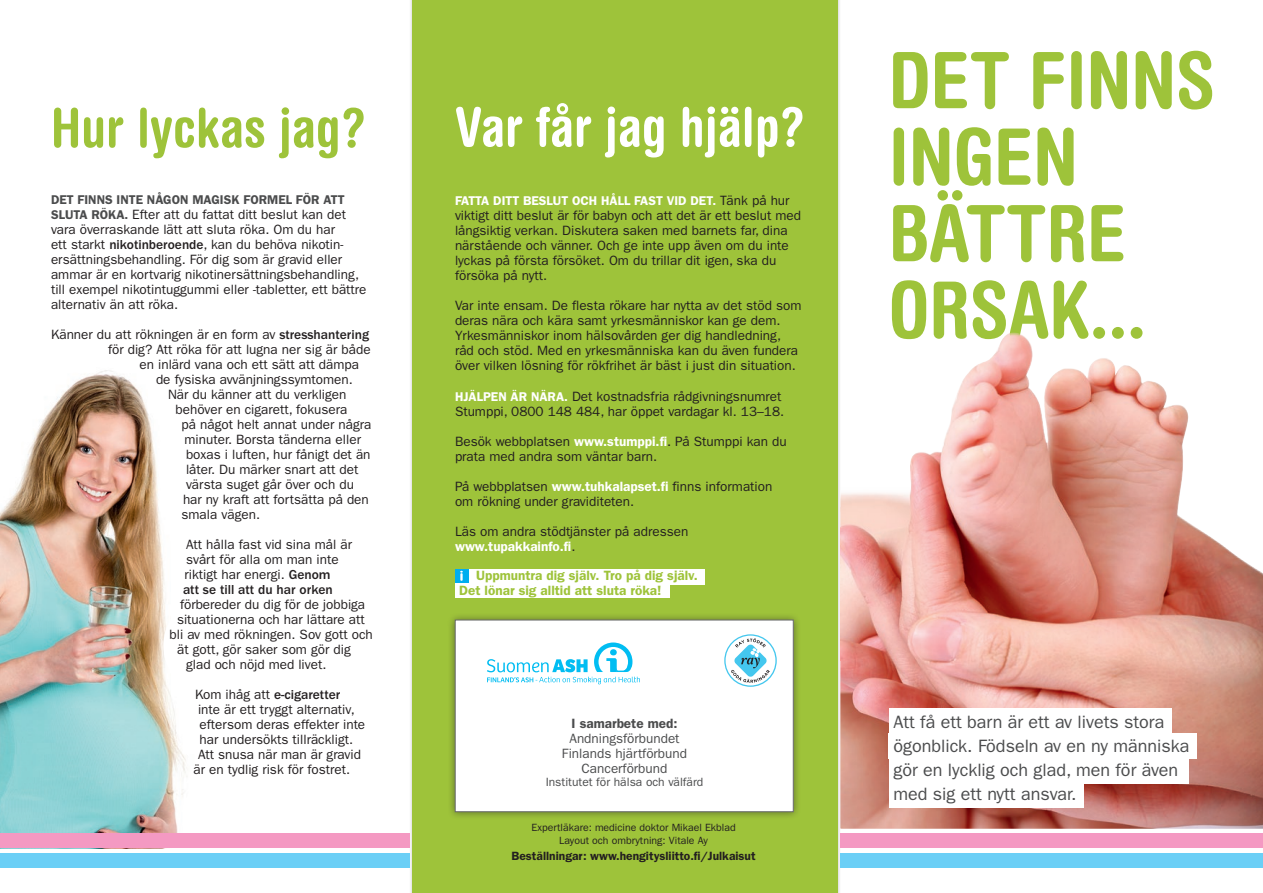
<style>
.page{position:relative;width:1263px;height:893px;background:#fff}
.page>*{position:absolute;margin:0;border:0;box-sizing:border-box;transform-origin:0 0}
.t1{font:700 condensed 78px/76.5px "Helvetica Rounded LT Std";color:#9ec33a}
.t2{font:700 condensed 54px "Helvetica Rounded LT Std";color:#fff}
.t3{font:700 condensed 54px "Helvetica Rounded LT Std";color:#9ec33a}
.t4{font:18px/24.2px "ITC Franklin Gothic Std";color:#4b4c4d}
.t5{font:13.5px/15px "ITC Franklin Gothic Std";color:#231f20}
.t6{font:600 13.5px/15px "ITC Franklin Gothic Std";color:#9ec33a}
.t7{font:13.5px/15px "ITC Franklin Gothic Std";color:#4b4c4d;text-align:center}
.t8{font:500 13.5px "ITC Franklin Gothic Std";color:#231f20}
.t9{font:600 13.5px "ITC Franklin Gothic Std";color:#4b4c4d}
.t10{font:600 12.75px "ITC Franklin Gothic Std";color:#fff}
.t11{font:600 12.75px "ITC Franklin Gothic Std";color:#4b4c4d}
.t12{font:600 12px "ITC Franklin Gothic Std";color:#231f20}
.t13{font:12px "ITC Franklin Gothic Std";color:#4b4c4d}
.t14{font:10.5px/12.8px "ITC Franklin Gothic Std";color:#231f20;text-align:center}
.s1{font-weight:400;font-size:13.5px;color:#231f20}
.s2{font-weight:600;font-size:12.75px;color:#fff}
.s3{font-weight:600;color:#fff}
.s4{font-weight:600;font-size:12.75px;color:#4b4c4d}
.s5{font-weight:500}
.s6{font-weight:400}
</style>
<div class="page">
<img style="left:0;top:370px;width:186px;height:463px">
<img style="left:910px;top:344px;width:279px;height:163px">
<img style="left:841px;top:507px;width:422px;height:321px">
<div style="left:412px;top:0;width:426px;height:893px;background:#9ec33a"></div>
<div style="left:447px;top:612px;width:354px;height:207px;background:#231f20;opacity:.5"></div>
<div style="left:455px;top:620px;width:338px;height:192px;background:#fff;border:1px solid #6c6d70"></div>
<div style="left:889px;top:734px;width:308px;height:25px;background:#fff"></div>
<div style="left:889px;top:757px;width:299px;height:27px;background:#fff"></div>
<div style="left:889px;top:782px;width:194px;height:26px;background:#fff"></div>
<div style="left:840px;top:833px;width:423px;height:15px;background:#f499c2"></div>
<div style="left:0;top:833px;width:410px;height:15px;background:#f499c2"></div>
<div style="left:840px;top:853px;width:423px;height:14px;background:#6bcff6"></div>
<div style="left:0;top:853px;width:410px;height:14px;background:#6bcff6"></div>
<svg style="left:487px;top:642px;width:153px;height:42px"></svg>
<img style="left:1000px;top:333px;width:32px;height:26px">
<img style="left:841px;top:510px;width:90px;height:158px">
<img style="left:841px;top:487px;width:70px;height:24px">
<div style="left:455px;top:569px;width:250px;height:15px;background:#fff"></div>
<div style="left:455px;top:583px;width:215px;height:15px;background:#fff"></div>
<div style="left:455px;top:569px;width:14px;height:14px;background:#00aeef"></div>
<svg style="left:460px;top:571px;width:3px;height:10px"></svg>
<div style="left:163px;top:589px;width:124px;height:114px;background:#fff;border-radius:50%"></div>
<div style="left:889px;top:708px;width:282px;height:26px;background:#fff"></div>
<svg style="left:724px;top:634px;width:53px;height:53px"></svg>
<div style="left:725px;top:636px;width:50px;height:49px;background:#fff;border-radius:50%"></div>
<svg style="left:731px;top:638px;width:39px;height:45px"></svg>
<h2 class="t3" style="left:51px;top:95px;width:317px">Hur lyckas jag?</h2>
<h2 class="t2" style="left:455px;top:94px;width:352px">Var får jag hjälp?</h2>
<p class="t10" style="left:455px;top:193px;width:336px">Fatta ditt beslut och håll fast vid det. <span class="s1">Tänk på hur</span></p>
<p class="t5" style="left:455px;top:208px;width:348px">viktigt ditt beslut är för babyn och att det är ett beslut med långsiktig verkan. Diskutera saken med barnets far, dina närstående och vänner. Och ge inte upp även om du inte lyckas på första försöket. Om du trillar dit igen, ska du försöka på nytt.</p>
<p class="t5" style="left:455px;top:298px;width:348px">Var inte ensam. De flesta rökare har nytta av det stöd som deras nära och kära samt yrkesmänniskor kan ge dem.<br>Yrkesmänniskor inom hälsovården ger dig handledning, råd och stöd. Med en yrkesmänniska kan du även fundera över vilken lösning för rökfrihet är bäst i just din situation.</p>
<p class="t5" style="left:455px;top:389px;width:331px"><span class="s2">Hjälpen är nära.</span> Det kostnadsfria rådgivningsnumret<br>Stumppi, 0800 148 484, har öppet vardagar kl. 13–18.</p>
<p class="t5" style="left:455px;top:434px;width:333px">Besök webbplatsen <span class="s3">www.stumppi.fi</span>. På Stumppi kan du prata med andra som väntar barn.</p>
<p class="t5" style="left:455px;top:479px;width:319px">På webbplatsen <span class="s3">www.tuhkalapset.fi</span> finns information om rökning under graviditeten.</p>
<p class="t5" style="left:455px;top:524px;width:235px">Läs om andra stödtjänster på adressen <span class="s3">www.tupakkainfo.fi</span>.</p>
<p class="t11" style="left:51px;top:192px;width:295px">Det finns inte någon magisk formel för att</p>
<p class="t5" style="left:51px;top:207px;width:317px"><span class="s4">sluta röka.</span> Efter att du fattat ditt beslut kan det vara överraskande lätt att sluta röka. Om du har<br>ett starkt <span class="s5">nikotinberoende</span>, kan du behöva nikotin&shy;ersättningsbehandling. För dig som är gravid eller ammar är en kortvarig nikotinersättningsbehandling, till exempel nikotintuggummi eller -tabletter, ett bättre alternativ än att röka.</p>
<p class="t5" style="left:51px;top:327px;width:319px">Känner du att rökningen är en form av <span class="s5">stresshantering</span></p>
<p class="t5" style="left:108px;top:342px;width:264px">för dig? Att röka för att lugna ner sig är både</p>
<p class="t5" style="left:140px;top:357px;width:221px">en inlärd vana och ett sätt att dämpa</p>
<p class="t5" style="left:156px;top:372px;width:198px">de fysiska avvänjningssymtomen.</p>
<p class="t5" style="left:168px;top:387px;width:180px">När du känner att du verkligen</p>
<p class="t5" style="left:176px;top:402px;width:173px">behöver en cigarett, fokusera</p>
<p class="t5" style="left:182px;top:417px;width:191px">på något helt annat under några</p>
<p class="t5" style="left:185px;top:432px;width:178px">minuter. Borsta tänderna eller</p>
<p class="t5" style="left:186px;top:447px;width:186px">boxas i luften, hur fånigt det än</p>
<p class="t5" style="left:186px;top:462px;width:174px">låter. Du märker snart att det</p>
<p class="t5" style="left:186px;top:477px;width:169px">värsta suget går över och du</p>
<p class="t5" style="left:183px;top:492px;width:187px">har ny kraft att fortsätta på den</p>
<p class="t5" style="left:182px;top:507px;width:80px">smala vägen.</p>
<p class="t5" style="left:183px;top:537px;width:171px">Att hålla fast vid sina mål är svårt för alla om man inte riktigt har energi. <span class="s5">Genom<br>att se till att du har orken</span></p>
<p class="t5" style="left:180px;top:597px;width:187px">förbereder du dig för de jobbiga</p>
<p class="t5" style="left:177px;top:612px;width:189px">situationerna och har lättare att</p>
<p class="t5" style="left:170px;top:627px;width:205px">bli av med rökningen. Sov gott och</p>
<p class="t5" style="left:177px;top:642px;width:175px">ät gott, gör saker som gör dig</p>
<p class="t5" style="left:186px;top:657px;width:142px">glad och nöjd med livet.</p>
<p class="t8" style="left:195px;top:687px;width:147px"><span class="s6">Kom ihåg att</span> e-cigaretter</p>
<p class="t5" style="left:198px;top:702px;width:158px">inte är ett tryggt alternativ,</p>
<p class="t5" style="left:200px;top:717px;width:167px">eftersom deras effekter inte</p>
<p class="t5" style="left:200px;top:732px;width:155px">har undersökts tillräckligt.</p>
<p class="t5" style="left:198px;top:747px;width:165px">Att snusa när man är gravid</p>
<p class="t5" style="left:194px;top:762px;width:158px">är en tydlig risk för fostret.</p>
<p class="t6" style="left:459px;top:568px;width:240px;text-indent:17px">Uppmuntra dig själv. Tro på dig själv.<br>Det lönar sig alltid att sluta röka!</p>
<p class="t9" style="left:572px;top:715px;width:107px">I samarbete med:</p>
<p class="t7" style="left:562px;top:731px;width:127px">Andningsförbundet<br>Finlands hjärtförbund<br>Cancerförbund</p>
<p class="t13" style="left:546px;top:775px;width:159px">Institutet för hälsa och välfärd</p>
<p class="t14" style="left:531px;top:821px;width:206px">Expertläkare: medicine doktor Mikael Ekblad<br>Layout och ombrytning: Vitale Ay</p>
<p class="t12" style="left:512px;top:849px;width:246px">Beställningar: www.hengitysliitto.fi/Julkaisut</p>
<h1 class="t1" style="left:889px;top:41px;width:328px">DET FINNS<br>INGEN<br>BÄTTRE<br>ORSAK...</h1>
<h3 class="t4" style="left:893px;top:709px;width:298px">Att få ett barn är ett av livets stora ögonblick. Födseln av en ny människa gör en lycklig och glad, men för även med sig ett nytt ansvar.</h3>
</div>
